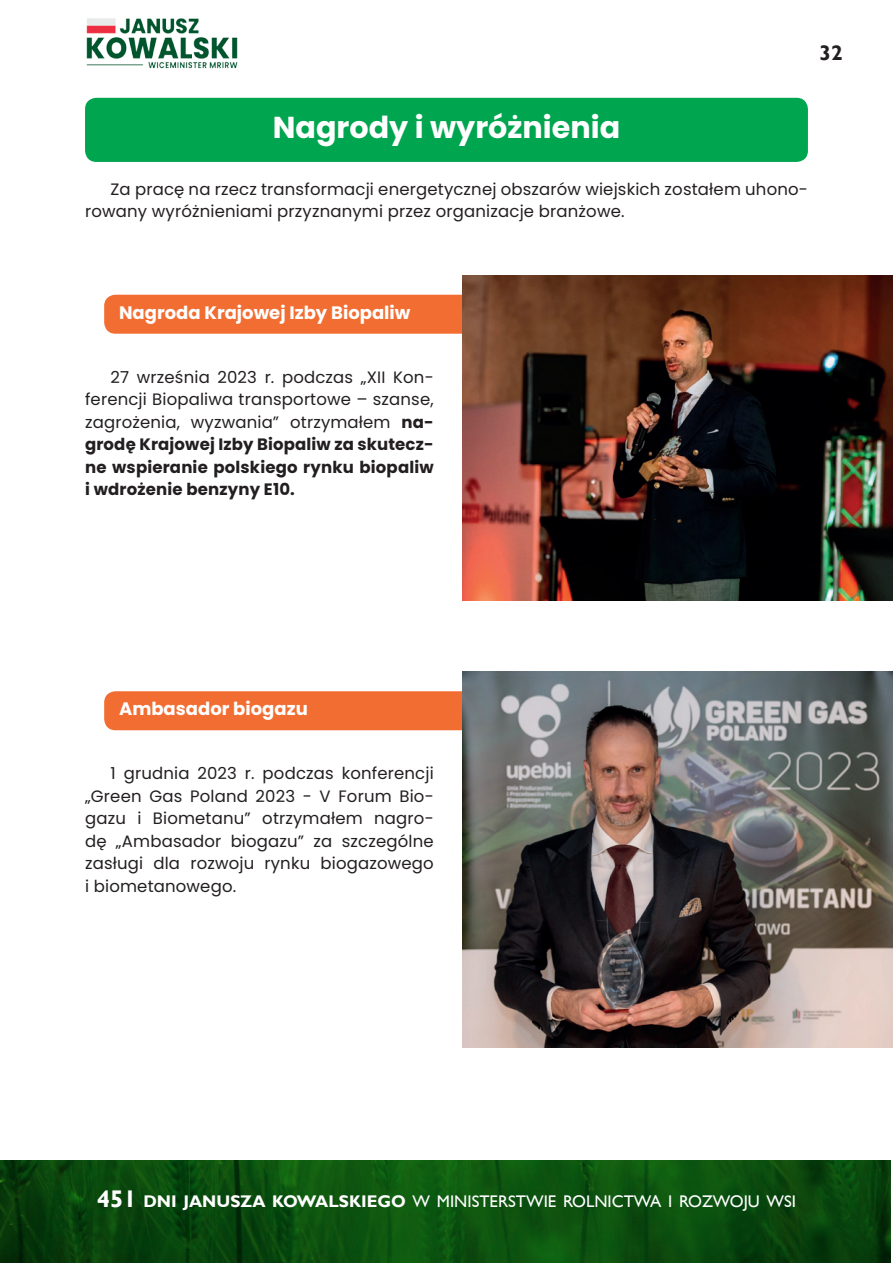
<style>
.page{position:relative;width:893px;height:1263px;background:#fff}
.page>*{position:absolute;margin:0;border:0;box-sizing:border-box;transform-origin:0 0}
.t1{font:700 30.15px "Poppins";color:#fff}
.t2{font:700 21px "Gill Sans";color:#231f20}
.t3{font:700 18px "Poppins";color:#fff}
.t4{font:16.8px "Gill Sans";color:#fff}
.t5{font:16.5px/22.5px "Poppins";letter-spacing:.01em;color:#231f20;text-align:justify}
.s1{font-weight:700}
.s2{font-weight:700;font-size:24.15px}
</style>
<div class="page">
<svg style="left:0;top:1160px;width:891px;height:102px;fill:#0b4e0f"></svg>
<img style="left:86px;top:18px;width:152px;height:51px">
<div style="left:104px;top:295px;width:704px;height:39px;background:#f26d31;border-radius:11px"></div>
<div style="left:104px;top:691px;width:704px;height:39px;background:#f26d31;border-radius:11px"></div>
<div style="left:85px;top:98px;width:723px;height:64px;background:#00a54f;border-radius:11px"></div>
<img style="left:463px;top:275px;width:430px;height:325px">
<img style="left:463px;top:672px;width:430px;height:375px">
<p class="t2" style="left:820px;top:40px;width:25px">32</p>
<h1 class="t1" style="left:273px;top:110px;width:349px">Nagrody i wyróżnienia</h1>
<p class="t5" style="left:85px;top:178px;width:724px;text-indent:26px">Za pracę na rzecz transformacji energetycznej obszarów wiejskich zostałem uhono&shy;rowany wyróżnieniami przyznanymi przez organizacje branżowe.</p>
<p class="t3" style="left:119px;top:302px;width:293px">Nagroda Krajowej Izby Biopaliw</p>
<p class="t5" style="left:85px;top:366px;width:350px;text-indent:26px">27 września 2023 r. podczas „XII Kon&shy;ferencji Biopaliwa transportowe – szanse, zagrożenia, wyzwania” otrzymałem <span class="s1">na&shy;grodę Krajowej Izby Biopaliw za skutecz&shy;ne wspieranie polskiego rynku biopaliw i wdrożenie benzyny E10.</span></p>
<p class="t3" style="left:119px;top:698px;width:190px">Ambasador biogazu</p>
<p class="t5" style="left:85px;top:762px;width:350px;text-indent:26px">1 grudnia 2023 r. podczas konferencji „Green Gas Poland 2023 - V Forum Bio&shy;gazu i Biometanu” otrzymałem nagro&shy;dę „Ambasador biogazu” za szczególne zasługi dla rozwoju rynku biogazowego i biometanowego.</p>
<p class="t4" style="left:97px;top:1191px;width:701px"><span class="s2">451</span> <span class="s1">DNI JANUSZA KOWALSKIEGO</span> W MINISTERSTWIE ROLNICTWA I ROZWOJU WSI</p>
</div>
